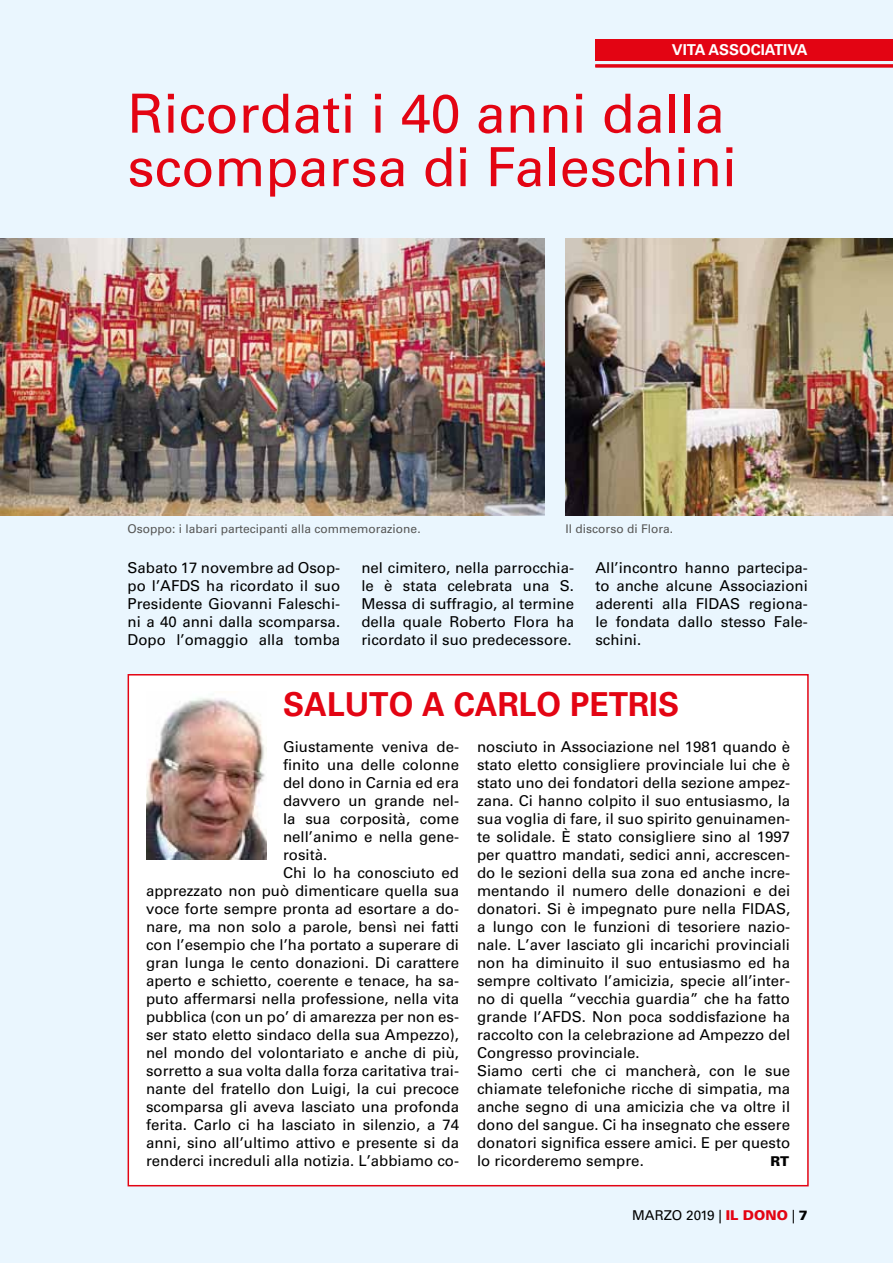
<style>
.page{position:relative;width:893px;height:1263px;background:#eaf6fe}
.page>*{position:absolute;margin:0;border:0;box-sizing:border-box;transform-origin:0 0}
.t1{font:54px/53.6px "Univers LT Std";color:#e30413}
.t2{font:700 33px "Univers LT Std";color:#e30413;scale:.96 1}
.t3{font:15px/18px "Univers LT Std";color:#000;text-align:justify}
.t4{font:700 15px "Univers LT Std";color:#fff}
.t5{font:13.5px "Univers LT Std";color:#000}
.t6{font:900 13.5px "Univers LT Std";color:#000}
.t7{font:12px "Univers LT Std";color:#575756}
.s1{font-weight:900;color:#e30413}
.s2{font-weight:900}
</style>
<div class="page">
<div style="left:595px;top:39px;width:298px;height:22px;background:#e30413"></div>
<hr style="left:595px;top:64px;width:298px;height:3px;background:#e30413">
<img style="left:0;top:238px;width:544px;height:278px">
<div style="left:128px;top:675px;width:680px;height:511px;background:#fff"></div>
<div style="left:128px;top:674px;width:681px;height:512px;border:2px solid #e30413"></div>
<img style="left:146px;top:698px;width:120px;height:162px">
<img style="left:566px;top:238px;width:327px;height:278px">
<p class="t4" style="left:672px;top:41px;width:47px">VITA ASSOCIATI</p>
<p class="t4" style="left:768px;top:41px;width:42px">AFDS</p>
<p class="t4" style="left:787px;top:41px;width:19px">VA</p>
<h1 class="t1" style="left:128px;top:87px;width:611px">Ricordati i 40 anni dalla scomparsa di Faleschini</h1>
<p class="t7" style="left:128px;top:522px;width:295px">Osoppo: i labari partecipanti alla commemorazione.</p>
<p class="t7" style="left:566px;top:522px;width:109px">Il discorso di Flora.</p>
<p class="t3" style="left:128px;top:558px;width:214px">Sabato 17 novembre ad Osop&shy;po l’AFDS ha ricordato il suo Presidente Giovanni Faleschi&shy;ni a 40 anni dalla scomparsa.<br>Dopo l’omaggio alla tomba</p>
<p class="t3" style="left:361px;top:558px;width:214px">nel cimitero, nella parrocchia&shy;le è stata celebrata una S.<br>Messa di suffragio, al termine della quale Roberto Flora ha ricordato il suo predecessore.</p>
<p class="t3" style="left:595px;top:558px;width:214px">All’incontro hanno partecipa&shy;to anche alcune Associazioni aderenti alla FIDAS regiona&shy;le fondata dallo stesso Fale&shy;schini.</p>
<h2 class="t2" style="left:283px;top:685px;width:414px">SALUTO A CARLO PETRIS</h2>
<p class="t3" style="left:283px;top:738px;width:178px">Giustamente veniva de-</p>
<p class="t3" style="left:283px;top:756px;width:178px">finito una delle colonne</p>
<p class="t3" style="left:283px;top:774px;width:178px">del dono in Carnia ed era</p>
<p class="t3" style="left:283px;top:792px;width:178px">davvero un grande nel-</p>
<p class="t3" style="left:283px;top:810px;width:178px">la sua corposità, come</p>
<p class="t3" style="left:283px;top:828px;width:178px">nell’animo e nella gene-</p>
<p class="t3" style="left:283px;top:846px;width:46px">rosità.</p>
<p class="t3" style="left:283px;top:864px;width:178px">Chi lo ha conosciuto ed</p>
<p class="t3" style="left:146px;top:882px;width:314px">apprezzato non può dimenticare quella sua</p>
<p class="t3" style="left:146px;top:900px;width:315px">voce forte sempre pronta ad esortare a do-</p>
<p class="t3" style="left:146px;top:918px;width:315px">nare, ma non solo a parole, bensì nei fatti</p>
<p class="t3" style="left:146px;top:936px;width:315px">con l’esempio che l’ha portato a superare di</p>
<p class="t3" style="left:146px;top:954px;width:315px">gran lunga le cento donazioni. Di carattere</p>
<p class="t3" style="left:146px;top:972px;width:314px">aperto e schietto, coerente e tenace, ha sa-</p>
<p class="t3" style="left:146px;top:990px;width:315px">puto affermarsi nella professione, nella vita</p>
<p class="t3" style="left:146px;top:1008px;width:314px">pubblica (con un po’ di amarezza per non es-</p>
<p class="t3" style="left:146px;top:1026px;width:315px">ser stato eletto sindaco della sua Ampezzo),</p>
<p class="t3" style="left:146px;top:1044px;width:314px">nel mondo del volontariato e anche di più,</p>
<p class="t3" style="left:146px;top:1062px;width:314px">sorretto a sua volta dalla forza caritativa trai-</p>
<p class="t3" style="left:146px;top:1080px;width:315px">nante del fratello don Luigi, la cui precoce</p>
<p class="t3" style="left:146px;top:1098px;width:315px">scomparsa gli aveva lasciato una profonda</p>
<p class="t3" style="left:146px;top:1116px;width:315px">ferita. Carlo ci ha lasciato in silenzio, a 74</p>
<p class="t3" style="left:146px;top:1134px;width:314px">anni, sino all’ultimo attivo e presente si da</p>
<p class="t3" style="left:146px;top:1152px;width:315px">renderci increduli alla notizia. L’abbiamo co-</p>
<p class="t3" style="left:477px;top:738px;width:315px;text-align:left">nosciuto in Associazione nel 1981 quando è stato eletto consigliere provinciale lui che è stato uno dei fondatori della sezione ampez&shy;zana. Ci hanno colpito il suo entusiasmo, la sua voglia di fare, il suo spirito genuinamen&shy;te solidale. è stato consigliere sino al 1997 per quattro mandati, sedici anni, accrescen&shy;do le sezioni della sua zona ed anche incre&shy;mentando il numero delle donazioni e dei donatori. Si è impegnato pure nella FIDAS, a lungo con le funzioni di tesoriere nazio&shy;nale. L’aver lasciato gli incarichi provinciali non ha diminuito il suo entusiasmo ed ha sempre coltivato l’amicizia, specie all’inter&shy;no di quella “vecchia guardia” che ha fatto grande l’AFDS. Non poca soddisfazione ha raccolto con la celebrazione ad Ampezzo del Congresso provinciale.<br>Siamo certi che ci mancherà, con le sue chiamate telefoniche ricche di simpatia, ma anche segno di una amicizia che va oltre il dono del sangue. Ci ha insegnato che essere donatori significa essere amici. E per questo lo ricorderemo sempre.</p>
<p class="t6" style="left:770px;top:1153px;width:20px">RT</p>
<p class="t5" style="left:632px;top:1207px;width:177px">MARZO 2019 | <span class="s1">IL DONO</span> | <span class="s2">7</span></p>
</div>
